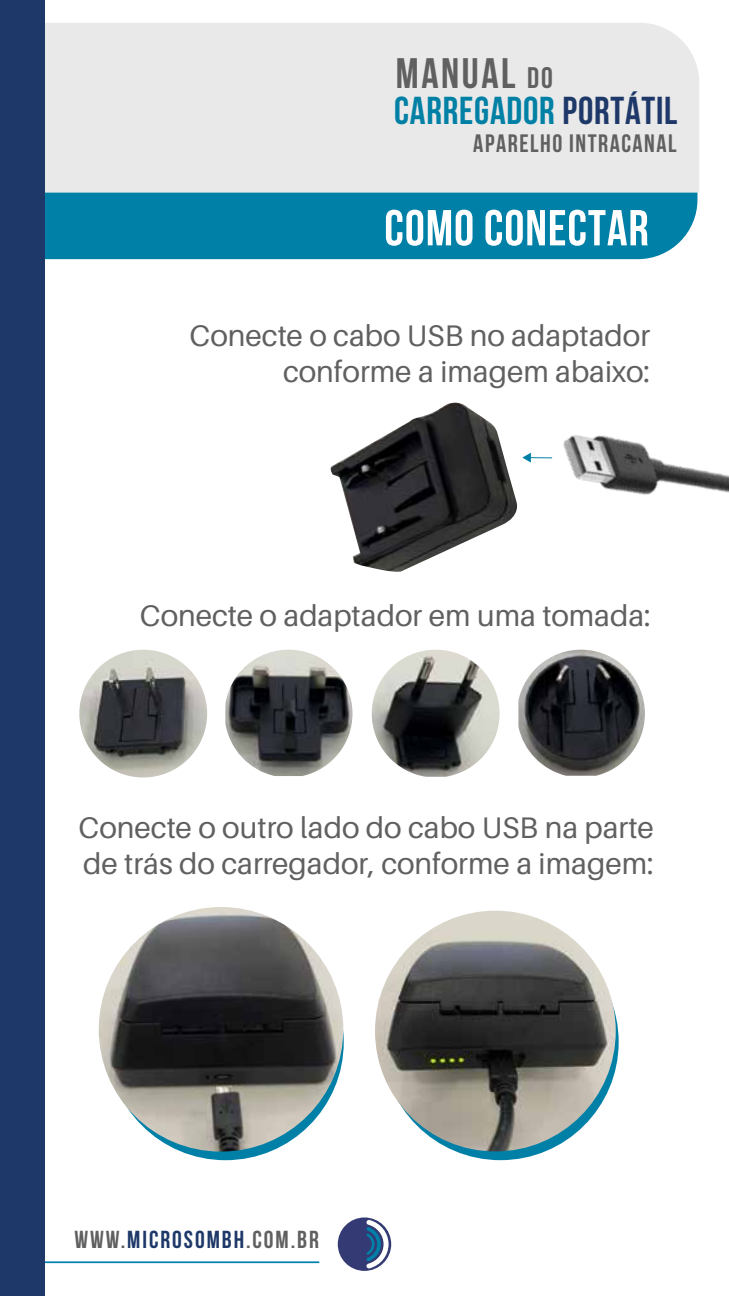
<style>
.page{position:relative;width:729px;height:1296px;background:#fff}
.page>*{position:absolute;margin:0;border:0;box-sizing:border-box;transform-origin:0 0}
.t1{font:700 50.4px "Bebas Neue";letter-spacing:.02em;color:#fff}
.t2{font:700 42.35px "Bebas Neue";letter-spacing:.06em;color:#606060}
.t3{font:700 38.68px "Bebas Neue";letter-spacing:.02em;color:#0080a5}
.t4{font:29.75px/35.7px "Aileron";color:#606060;text-align:right}
.t5{font:700 25.03px "Bebas Neue";letter-spacing:.06em;color:#606060}
.t6{font:700 24.5px "Bebas Neue";letter-spacing:.08em;color:#606060}
.s1{font-size:29.57px}
.s2{color:#1e3969}
</style>
<div class="page">
<div style="left:44px;top:192px;width:653px;height:67px;background:#0080a7"></div>
<div style="left:44px;top:23px;width:655px;height:169px;background:#e9e9e9"></div>
<hr style="left:0;top:1261px;width:319px;height:1px;background:#0083b1">
<div style="left:338px;top:1217px;width:53px;height:53px;background:#333a74;border-radius:50%"></div>
<svg style="left:366px;top:1219px;width:22px;height:49px"></svg>
<img style="left:563px;top:435px;width:166px;height:60px">
<img style="left:330px;top:402px;width:188px;height:170px">
<div style="left:0;top:0;width:44px;height:1295px;background:#1e3969"></div>
<svg style="left:522px;top:452px;width:30px;height:10px"></svg>
<svg style="left:107px;top:923px;width:237px;height:236px;background:#0f84a7"></svg>
<svg style="left:382px;top:923px;width:236px;height:236px;background:#0f84a7"></svg>
<img style="left:99px;top:906px;width:244px;height:245px;border-radius:122px">
<img style="left:375px;top:910px;width:240px;height:241px;border-radius:120px">
<img style="left:79px;top:649px;width:128px;height:128px;border-radius:64px">
<img style="left:225px;top:649px;width:127px;height:127px">
<img style="left:372px;top:649px;width:127px;height:127px">
<img style="left:518px;top:649px;width:127px;height:126px">
<h2 class="t2" style="left:396px;top:50px;width:158px">MANUAL <span class="s1">DO</span></h2>
<h3 class="t3" style="left:394px;top:89px;width:285px">CARREGADOR <span class="s2">PORTÁTIL</span></h3>
<p class="t5" style="left:473px;top:129px;width:205px">APARELHO INTRACANAL</p>
<h1 class="t1" style="left:384px;top:200px;width:266px">COMO CONECTAR</h1>
<p class="t4" style="left:190px;top:318px;width:462px">Conecte o cabo USB no adaptador conforme a imagem abaixo:</p>
<p class="t4" style="left:140px;top:598px;width:512px">Conecte o adaptador em uma tomada:</p>
<p class="t4" style="left:79px;top:810px;width:576px;text-align:left">Conecte o outro lado do cabo USB na parte de trás do carregador, conforme a imagem:</p>
<p class="t6" style="left:74px;top:1225px;width:246px">WWW.<span class="s2">MICROSOMBH</span>.COM.BR</p>
</div>
